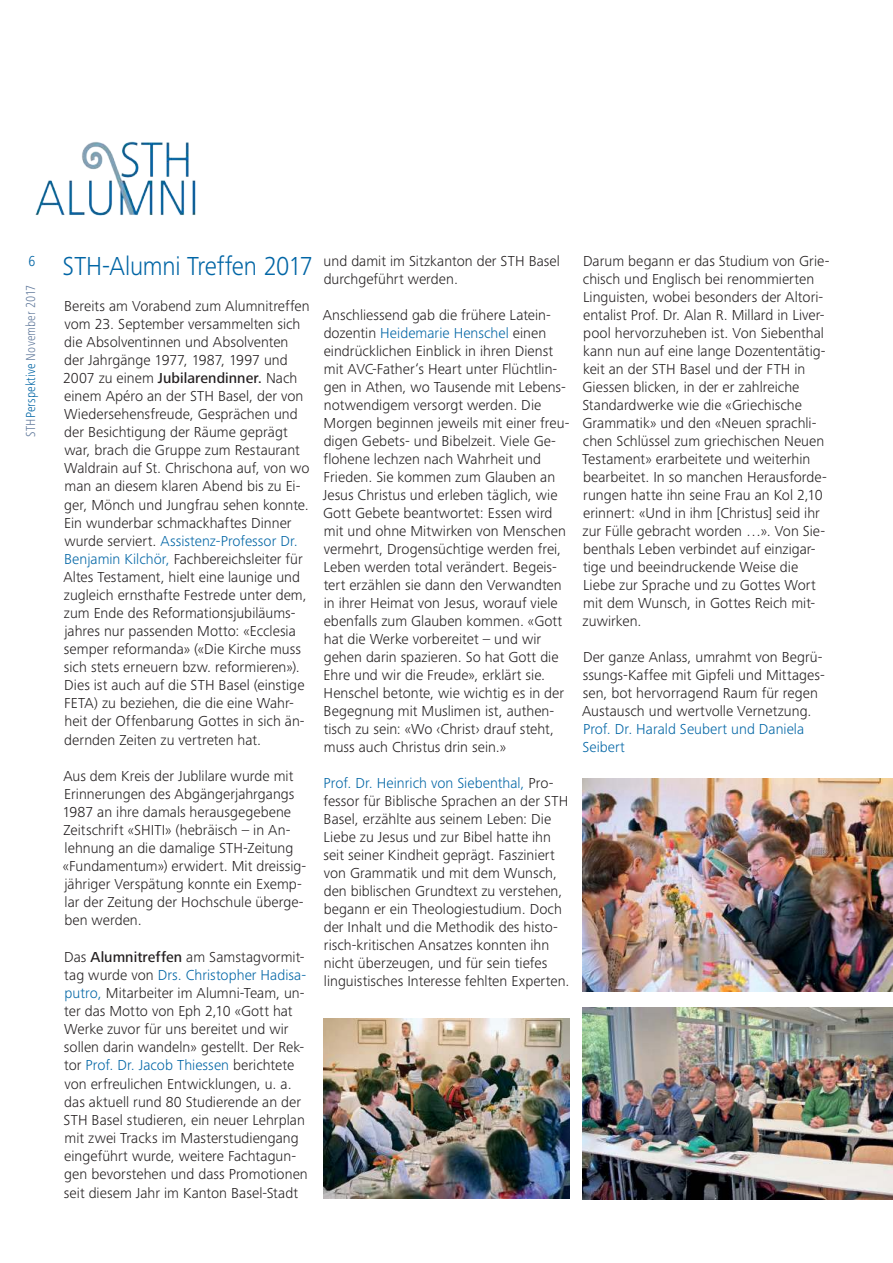
<style>
.page{position:relative;width:893px;height:1263px;background:#fff}
.page>*{position:absolute;margin:0;border:0;box-sizing:border-box;transform-origin:0 0}
.t1{font:300 27px "Frutiger Next Pro";letter-spacing:-.01em;color:#0065a5;scale:.93 1}
.t2{font:300 15px/18px "Frutiger Next Pro";letter-spacing:.005em;color:#231f20}
.t3{font:300 15px/18px "Frutiger Next Pro";letter-spacing:.005em;color:#0065a5}
.t4{font:300 condensed 15px "Frutiger Next Pro";color:#0065a5}
.t5{font:300 condensed 13.5px "Frutiger Next Pro";letter-spacing:.005em;color:#637b9d}
.s1{color:#0065a5}
.s2{font-weight:500}
</style>
<div class="page">
<img style="left:583px;top:778px;width:310px;height:214px">
<img style="left:583px;top:1008px;width:310px;height:191px">
<img style="left:323px;top:1018px;width:247px;height:180px">
<img style="left:35px;top:141px;width:161px;height:75px">
<p class="t4" style="left:28px;top:255px;width:8px">6</p>
<p class="t5" style="left:26px;top:437px;width:154px;rotate:-90deg">STH<span class="s1">Perspektive</span> November 2017</p>
<h1 class="t1" style="left:63px;top:252px;width:271px">STH-Alumni Treffen 2017</h1>
<p class="t2" style="left:63px;top:297px;width:248px">Bereits am Vorabend zum Alumnitreffen vom 23. September versammelten sich die Absolventinnen und Absolventen der Jahrgänge 1977, 1987, 1997 und 2007 zu einem <span class="s2">Jubilarendinner.</span> Nach einem Apéro an der STH Basel, der von Wiedersehensfreude, Gesprächen und der Besichtigung der Räume geprägt war, brach die Gruppe zum Restaurant Waldrain auf St. Chrischona auf, von wo man an diesem klaren Abend bis zu Ei&shy;ger, Mönch und Jungfrau sehen konnte.<br>Ein wunderbar schmackhaftes Dinner wurde serviert. <span class="s1">Assistenz-Professor Dr.<br>Benjamin Kilchör,</span> Fachbereichsleiter für Altes Testament, hielt eine launige und zugleich ernsthafte Festrede unter dem, zum Ende des Reformationsjubiläums&shy;jahres nur passenden Motto: «Ecclesia semper reformanda» («Die Kirche muss sich stets erneuern bzw. reformieren»).<br>Dies ist auch auf die STH Basel (einstige FETA) zu beziehen, die die eine Wahr&shy;heit der Offenbarung Gottes in sich än&shy;dernden Zeiten zu vertreten hat.</p>
<p class="t2" style="left:62px;top:767px;width:245px">Aus dem Kreis der Jublilare wurde mit Erinnerungen des Abgängerjahrgangs 1987 an ihre damals herausgegebene Zeitschrift «SHITI» (hebräisch – in An&shy;lehnung an die damalige STH-Zeitung «Fundamentum») erwidert. Mit dreissig&shy;jähriger Verspätung konnte ein Exemp&shy;lar der Zeitung der Hochschule überge&shy;ben werden.</p>
<p class="t2" style="left:64px;top:948px;width:246px">Das <span class="s2">Alumnitreffen</span> am Samstagvormit&shy;tag wurde von <span class="s1">Drs. Christopher Hadisa&shy;putro,</span> Mitarbeiter im Alumni-Team, un&shy;ter das Motto von Eph 2,10 «Gott hat Werke zuvor für uns bereitet und wir sollen darin wandeln» gestellt. Der Rek&shy;tor <span class="s1">Prof. Dr. Jacob Thiessen</span> berichtete von erfreulichen Entwicklungen, u. a. das aktuell rund 80 Studierende an der STH Basel studieren, ein neuer Lehrplan mit zwei Tracks im Masterstudiengang eingeführt wurde, weitere Fachtagun&shy;gen bevorstehen und dass Promotionen seit diesem Jahr im Kanton Basel-Stadt</p>
<p class="t2" style="left:324px;top:252px;width:238px">und damit im Sitzkanton der STH Basel durchgeführt werden.</p>
<p class="t2" style="left:323px;top:306px;width:248px">Anschliessend gab die frühere Latein&shy;dozentin <span class="s1">Heidemarie Henschel</span> einen eindrücklichen Einblick in ihren Dienst mit AVC-Father‘s Heart unter Flüchtlin&shy;gen in Athen, wo Tausende mit Lebens&shy;notwendigem versorgt werden. Die Morgen beginnen jeweils mit einer freu&shy;digen Gebets- und Bibelzeit. Viele Ge&shy;flohene lechzen nach Wahrheit und Frieden. Sie kommen zum Glauben an Jesus Christus und erleben täglich, wie Gott Gebete beantwortet: Essen wird mit und ohne Mitwirken von Menschen vermehrt, Drogensüchtige werden frei, Leben werden total verändert. Begeis&shy;tert erzählen sie dann den Verwandten in ihrer Heimat von Jesus, worauf viele ebenfalls zum Glauben kommen. «Gott hat die Werke vorbereitet – und wir gehen darin spazieren. So hat Gott die Ehre und wir die Freude», erklärt sie.<br>Henschel betonte, wie wichtig es in der Begegnung mit Muslimen ist, authen&shy;tisch zu sein: «Wo ‹Christ› drauf steht, muss auch Christus drin sein.»</p>
<p class="t2" style="left:323px;top:774px;width:248px"><span class="s1">Prof. Dr. Heinrich von Siebenthal,</span> Pro&shy;fessor für Biblische Sprachen an der STH Basel, erzählte aus seinem Leben: Die Liebe zu Jesus und zur Bibel hatte ihn seit seiner Kindheit geprägt. Fasziniert von Grammatik und mit dem Wunsch, den biblischen Grundtext zu verstehen, begann er ein Theologiestudium. Doch der Inhalt und die Methodik des histo&shy;risch-kritischen Ansatzes konnten ihn nicht überzeugen, und für sein tiefes linguistisches Interesse fehlten Experten.</p>
<p class="t2" style="left:582px;top:252px;width:249px">Darum begann er das Studium von Grie&shy;chisch und Englisch bei renommierten Linguisten, wobei besonders der Altori&shy;entalist Prof. Dr. Alan R. Millard in Liver&shy;pool hervorzuheben ist. Von Siebenthal kann nun auf eine lange Dozententätig&shy;keit an der STH Basel und der FTH in Giessen blicken, in der er zahlreiche Standardwerke wie die «Griechische Grammatik» und den «Neuen sprachli&shy;chen Schlüssel zum griechischen Neuen Testament» erarbeitete und weiterhin bearbeitet. In so manchen Herausforde&shy;rungen hatte ihn seine Frau an Kol 2,10 erinnert: «Und in ihm [Christus] seid ihr zur Fülle gebracht worden …». Von Sie&shy;benthals Leben verbindet auf einzigar&shy;tige und beeindruckende Weise die Liebe zur Sprache und zu Gottes Wort mit dem Wunsch, in Gottes Reich mit&shy;zuwirken.</p>
<p class="t2" style="left:582px;top:648px;width:244px">Der ganze Anlass, umrahmt von Begrü&shy;ssungs-Kaffee mit Gipfeli und Mittages&shy;sen, bot hervorragend Raum für regen Austausch und wertvolle Vernetzung.</p>
<p class="t3" style="left:582px;top:720px;width:223px">Prof. Dr. Harald Seubert und Daniela<br>Seibert</p>
</div>
